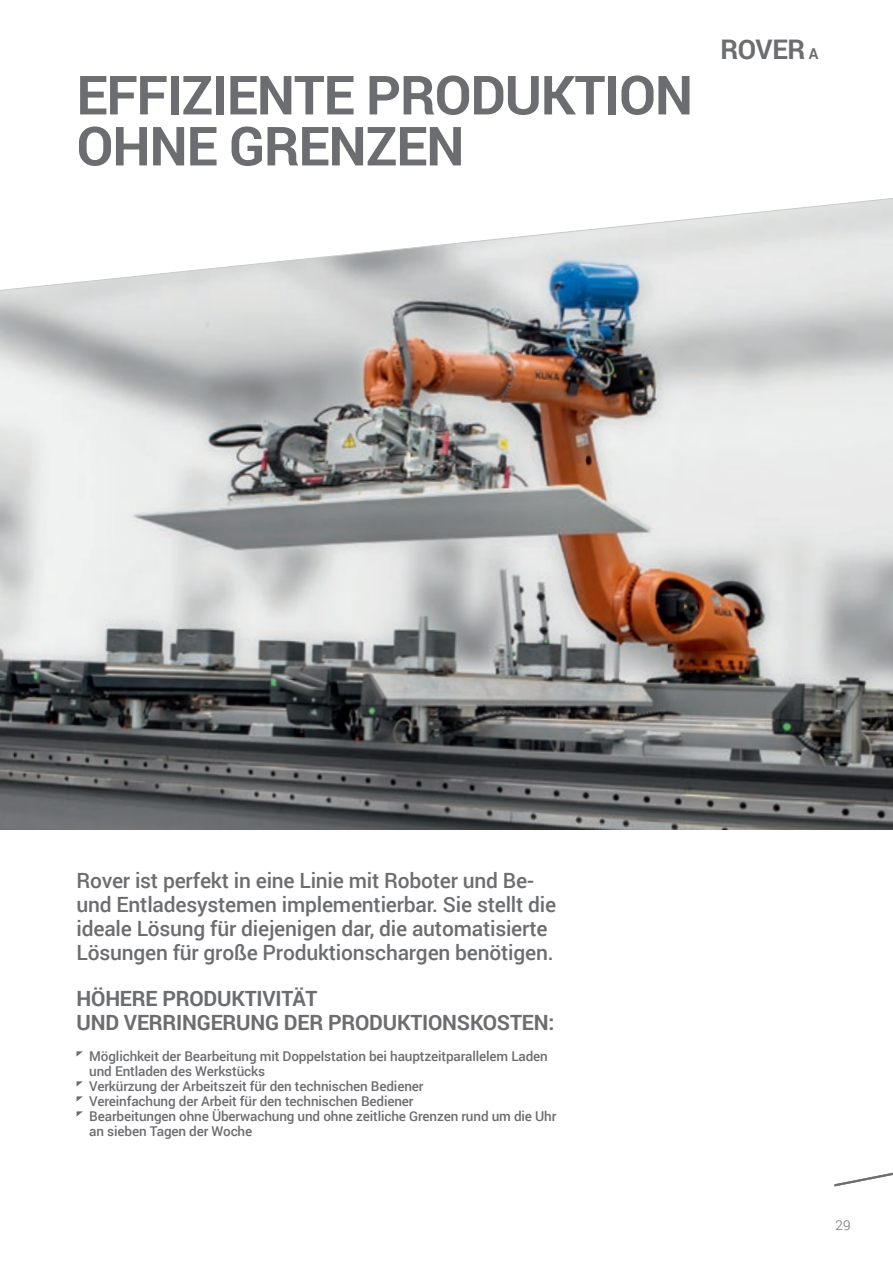
<style>
.page{position:relative;width:893px;height:1263px;background:#fff}
.page>*{position:absolute;margin:0;border:0;box-sizing:border-box;transform-origin:0 0}
.t1{font:700 54px/51px "Roboto";letter-spacing:-.02em;color:#6c6d70}
.t2{font:700 27px "Roboto";letter-spacing:-.015em;color:#6c6d70}
.t3{font:500 21px/24px "Roboto";letter-spacing:-.01em;color:#6c6d70}
.t4{font:700 21px/24px "Roboto";letter-spacing:-.01em;color:#6c6d70}
.t5{font:500 13.5px/15px "Roboto";letter-spacing:-.01em;color:#6c6d70}
.t6{font:300 13.5px "Roboto";color:#6c6d70}
.s1{font-size:15px}
</style>
<div class="page">
<img style="left:0;top:384px;width:893px;height:445px">
<svg style="left:834px;top:1172px;width:59px;height:14px"></svg>
<svg style="left:0;top:198px;width:893px;height:186px"></svg>
<svg style="left:77px;top:1051px;width:6px;height:5px"></svg>
<svg style="left:77px;top:1081px;width:6px;height:5px"></svg>
<svg style="left:77px;top:1096px;width:6px;height:5px"></svg>
<svg style="left:77px;top:1111px;width:6px;height:5px"></svg>
<p class="t1" style="left:77px;top:68px;width:618px">EFFIZIENTE PRODUKTION<br>OHNE GRENZEN</p>
<p class="t2" style="left:721px;top:30px;width:99px">ROVER <span class="s1">A</span></p>
<p class="t3" style="left:77px;top:867px;width:481px">Rover ist perfekt in eine Linie mit Roboter und Be&shy;und Entladesystemen implementierbar. Sie stellt die ideale Lösung für diejenigen dar, die automatisierte Lösungen für große Produktionschargen benötigen.</p>
<p class="t4" style="left:77px;top:986px;width:479px">HÖHERE PRODUKTIVITÄT<br>UND VERRINGERUNG DER PRODUKTIONSKOSTEN:</p>
<p class="t5" style="left:89px;top:1048px;width:460px">Möglichkeit der Bearbeitung mit Doppelstation bei hauptzeitparallelem Laden und Entladen des Werkstücks</p>
<p class="t5" style="left:89px;top:1078px;width:336px">Verkürzung der Arbeitszeit für den technischen Bediener</p>
<p class="t5" style="left:89px;top:1093px;width:326px">Vereinfachung der Arbeit für den technischen Bediener</p>
<p class="t5" style="left:89px;top:1108px;width:469px">Bearbeitungen ohne Überwachung und ohne zeitliche Grenzen rund um die Uhr an sieben Tagen der Woche</p>
<p class="t6" style="left:836px;top:1215px;width:16px">29</p>
</div>
